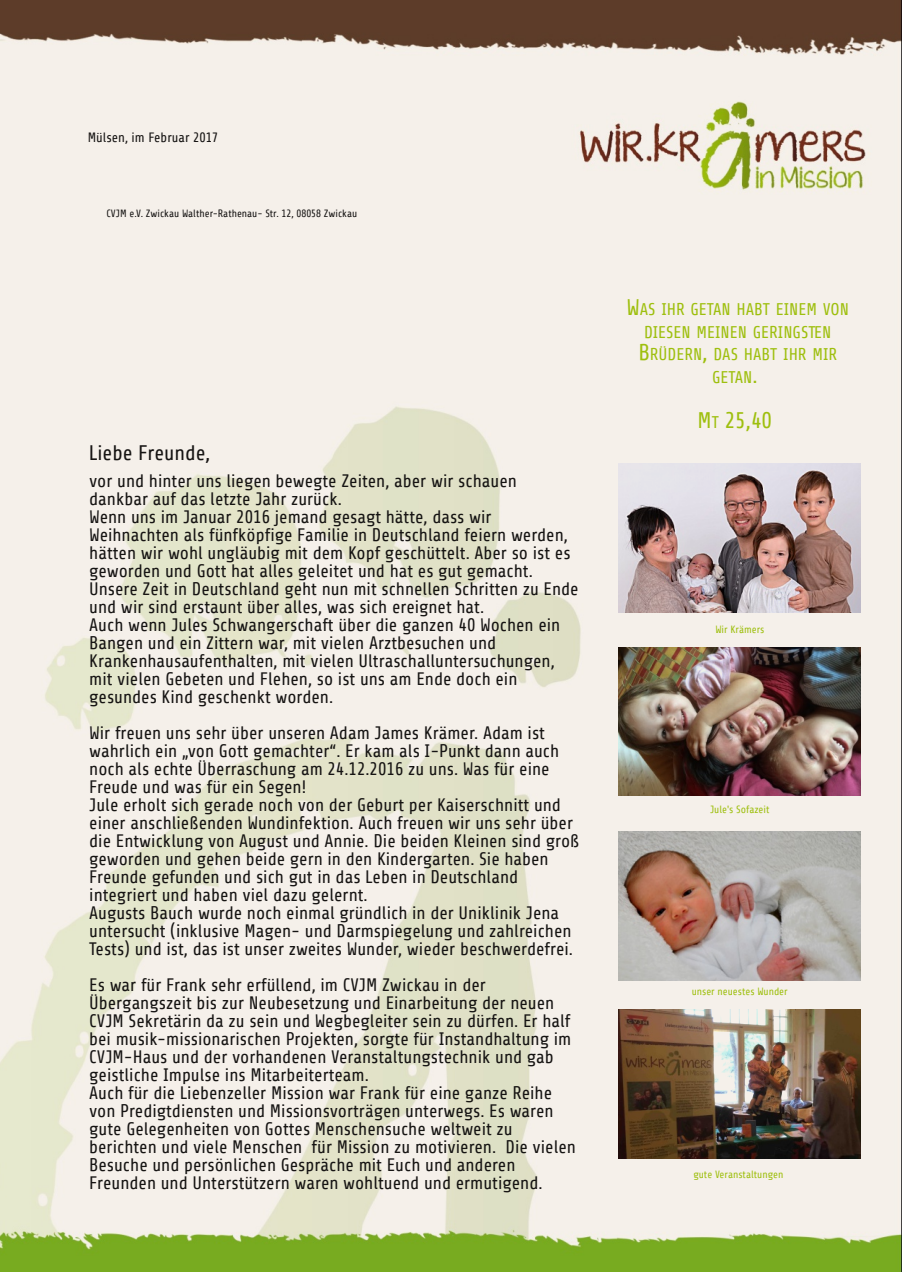
<style>
.page{position:relative;width:902px;height:1272px;background:#fff}
.page>*{position:absolute;margin:0;border:0;box-sizing:border-box;transform-origin:0 0}
.t1{font:22.5px "Share";color:#9ebf0e}
.t2{font:21px "Share";color:#161413}
.t3{font:18px/18px "Share";color:#161413}
.t4{font:16.8px/22.5px "Share";color:#9ebf0e;text-align:center}
.t5{font:13.5px "Share";color:#161413}
.t6{font:10.5px "Share";color:#9ebf0e}
.t7{font:10.5px "Share";color:#161413}
.s1{font-size:22.5px}
.s2{font-size:16.8px}
</style>
<div class="page">
<img style="left:0;top:0;width:902px;height:1272px">
<img style="left:618px;top:832px;width:242px;height:149px">
<img style="left:618px;top:647px;width:242px;height:149px">
<img style="left:618px;top:464px;width:242px;height:148px">
<img style="left:618px;top:1010px;width:242px;height:149px">
<p class="t5" style="left:88px;top:131px;width:132px">Mülsen, im Februar 2017</p>
<p class="t7" style="left:107px;top:208px;width:252px">CVJM e.V. Zwickau Walther-Rathenau- Str. 12, 08058 Zwickau</p>
<p class="t2" style="left:89px;top:442px;width:123px">Liebe Freunde,</p>
<p class="t3" style="left:89px;top:472px;width:491px">vor und hinter uns liegen bewegte Zeiten, aber wir schauen dankbar auf das letzte Jahr zurück.<br>Wenn uns im Januar 2016 jemand gesagt hätte, dass wir Weihnachten als fünfköpfige Familie in Deutschland feiern werden, hätten wir wohl ungläubig mit dem Kopf geschüttelt. Aber so ist es geworden und Gott hat alles geleitet und hat es gut gemacht.<br>Unsere Zeit in Deutschland geht nun mit schnellen Schritten zu Ende und wir sind erstaunt über alles, was sich ereignet hat.<br>Auch wenn Jules Schwangerschaft über die ganzen 40 Wochen ein Bangen und ein Zittern war, mit vielen Arztbesuchen und Krankenhausaufenthalten, mit vielen Ultraschalluntersuchungen, mit vielen Gebeten und Flehen, so ist uns am Ende doch ein gesundes Kind geschenkt worden.</p>
<p class="t3" style="left:89px;top:724px;width:492px">Wir freuen uns sehr über unseren Adam James Krämer. Adam ist wahrlich ein „von Gott gemachter“. Er kam als I-Punkt dann auch noch als echte Überraschung am 24.12.2016 zu uns. Was für eine Freude und was für ein Segen!<br>Jule erholt sich gerade noch von der Geburt per Kaiserschnitt und einer anschließenden Wundinfektion. Auch freuen wir uns sehr über die Entwicklung von August und Annie. Die beiden Kleinen sind groß geworden und gehen beide gern in den Kindergarten. Sie haben Freunde gefunden und sich gut in das Leben in Deutschland integriert und haben viel dazu gelernt.<br>Augusts Bauch wurde noch einmal gründlich in der Uniklinik Jena untersucht (inklusive Magen- und Darmspiegelung und zahlreichen Tests) und ist, das ist unser zweites Wunder, wieder beschwerdefrei.</p>
<p class="t3" style="left:89px;top:976px;width:488px">Es war für Frank sehr erfüllend, im CVJM Zwickau in der Übergangszeit bis zur Neubesetzung und Einarbeitung der neuen CVJM Sekretärin da zu sein und Wegbegleiter sein zu dürfen. Er half bei musik-missionarischen Projekten, sorgte für Instandhaltung im CVJM-Haus und der vorhandenen Veranstaltungstechnik und gab geistliche Impulse ins Mitarbeiterteam.<br>Auch für die Liebenzeller Mission war Frank für eine ganze Reihe von Predigtdiensten und Missionsvorträgen unterwegs. Es waren gute Gelegenheiten von Gottes Menschensuche weltweit zu berichten und viele Menschen für Mission zu motivieren. Die vielen Besuche und persönlichen Gespräche mit Euch und anderen Freunden und Unterstützern waren wohltuend und ermutigend.</p>
<p class="t4" style="left:627px;top:299px;width:224px"><span class="s1">W</span>AS IHR GETAN HABT EINEM VON<br>DIESEN MEINEN GERINGSTEN<br><span class="s1">B</span>RÜDERN<span class="s1">,</span> DAS HABT IHR MIR<br>GETAN<span class="s1">.</span></p>
<p class="t1" style="left:697px;top:408px;width:76px">M<span class="s2">T</span> 25,40</p>
<p class="t6" style="left:715px;top:623px;width:51px">Wir Krämers</p>
<p class="t6" style="left:710px;top:803px;width:61px">Jule's Sofazeit</p>
<p class="t6" style="left:692px;top:986px;width:98px">unser neuestes Wunder</p>
<p class="t6" style="left:693px;top:1169px;width:92px">gute Veranstaltungen</p>
</div>
